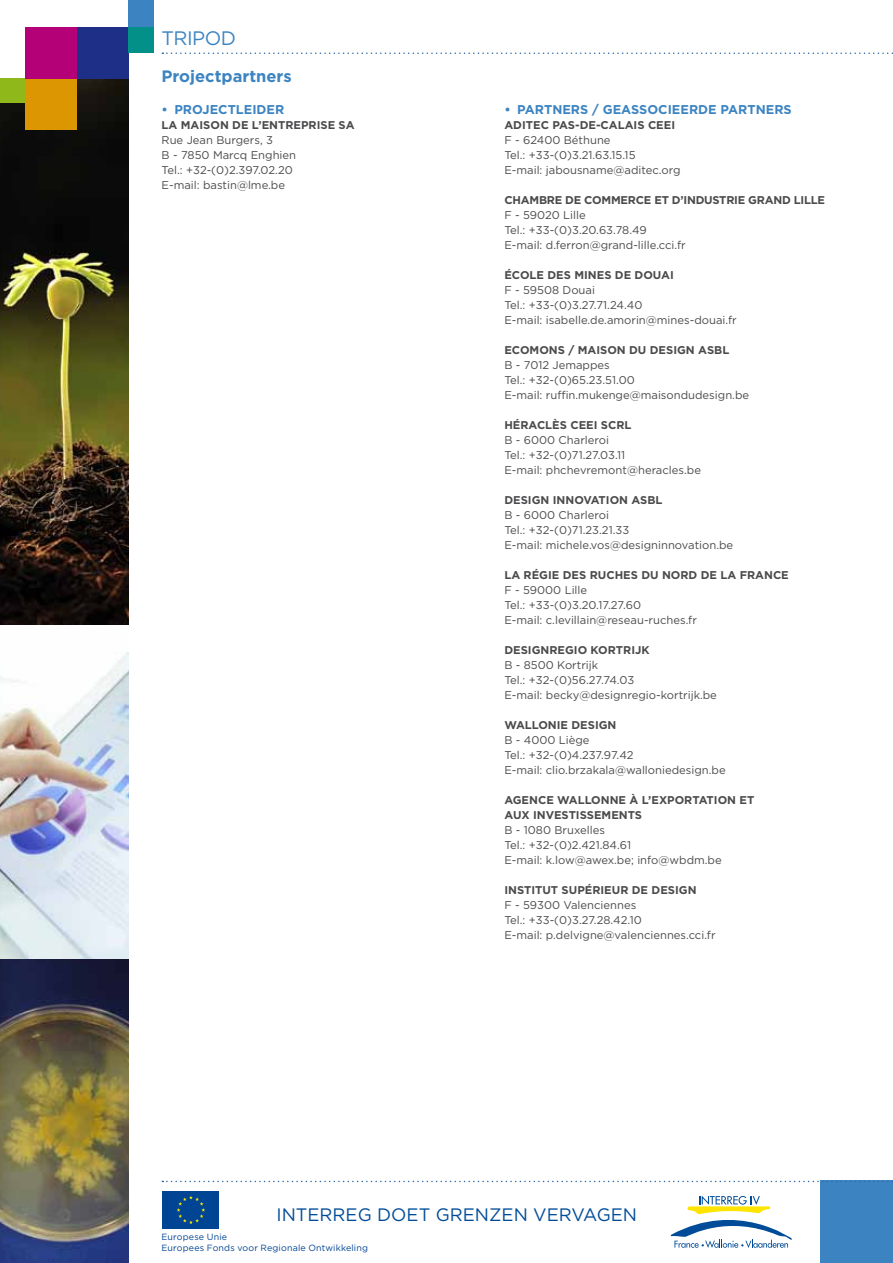
<style>
.page{position:relative;width:893px;height:1263px;background:#fff}
.page>*{position:absolute;margin:0;border:0;box-sizing:border-box;transform-origin:0 0}
.t1{font:19.5px "Gotham";letter-spacing:-.03em;color:#3c84c1}
.t2{font:18px "Gotham";color:#004c98}
.t3{font:700 16.5px "Gotham";color:#3c84c1}
.t4{font:700 12.75px "Gotham";color:#3c84c1}
.t5{font:11.25px/15px "Gotham";color:#4b4b4d}
.t6{font:700 11.25px "Gotham";color:#4b4b4d}
.t7{font:700 11.25px "Gotham";letter-spacing:-.02em;color:#4b4b4d}
.t8{font:9px/10.8px "Gotham";letter-spacing:.02em;color:#004494}
</style>
<div class="page">
<img style="left:0;top:78px;width:128px;height:547px">
<img style="left:0;top:652px;width:128px;height:611px">
<div style="left:0;top:78px;width:26px;height:25px;background:#8fb91a"></div>
<div style="left:26px;top:78px;width:51px;height:52px;background:#dc9601"></div>
<div style="left:26px;top:27px;width:51px;height:51px;background:#b40178"></div>
<div style="left:77px;top:27px;width:51px;height:51px;background:#1d2f86"></div>
<div style="left:128px;top:0;width:26px;height:27px;background:#3c84c1"></div>
<div style="left:128px;top:27px;width:26px;height:26px;background:#029089"></div>
<div style="left:821px;top:1181px;width:72px;height:82px;background:#3c84c1"></div>
<svg style="left:162px;top:1191px;width:1px;height:38px"></svg>
<div style="left:163px;top:1191px;width:56px;height:38px;background:#004494"></div>
<svg style="left:177px;top:1196px;width:28px;height:28px"></svg>
<svg style="left:670px;top:1196px;width:122px;height:52px"></svg>
<svg style="left:162px;top:53px;width:731px;height:1px"></svg>
<svg style="left:162px;top:1181px;width:731px;height:1px"></svg>
<h1 class="t1" style="left:162px;top:25px;width:76px">TRIPOD</h1>
<h3 class="t3" style="left:162px;top:65px;width:132px">PROJECTPARTNERS</h3>
<p class="t4" style="left:162px;top:101px;width:120px">• PROJECTLEIDER</p>
<p class="t6" style="left:162px;top:118px;width:194px">LA MAISON DE L’ENTREPRISE SA</p>
<p class="t5" style="left:162px;top:132px;width:136px">Rue Jean Burgers, 3<br>B - 7850 Marcq Enghien<br>Tel.: +32-(0)2.397.02.20<br>E-mail: bastin@lme.be</p>
<p class="t4" style="left:504px;top:101px;width:289px">• PARTNERS / GEASSOCI EERDE PARTNERS</p>
<p class="t6" style="left:504px;top:118px;width:9px">ADIT</p>
<p class="t6" style="left:533px;top:118px;width:124px">EC PAS-DE-CALAIS CEE</p>
<p class="t6" style="left:671px;top:118px;width:5px">I</p>
<p class="t5" style="left:504px;top:132px;width:178px">F - 62400 Béthune<br>Tel.: +33-(0)3.21.63.15.15<br>E-mail: jabousname@aditec.org</p>
<p class="t6" style="left:504px;top:192px;width:35px">CHAMBR</p>
<p class="t6" style="left:555px;top:192px;width:40px">E DE COMM</p>
<p class="t7" style="left:621px;top:192px;width:206px">ERCE ET D’INDUSTRI E GRAND LI LLE</p>
<p class="t5" style="left:504px;top:207px;width:183px">F - 59020 Lille<br>Tel.: +33-(0)3.20.63.78.49<br>E-mail: d.ferron@grand-lille.cci.fr</p>
<p class="t6" style="left:504px;top:267px;width:169px">ÉCOLE DES MI NES DE DOUAI</p>
<p class="t5" style="left:504px;top:282px;width:234px">F - 59508 Douai<br>Tel.: +33-(0)3.27.71.24.40<br>E-mail: isabelle.de.amorin@mines-douai.fr</p>
<p class="t6" style="left:504px;top:342px;width:26px">ECOMO</p>
<p class="t6" style="left:549px;top:342px;width:182px">NS / MAISON DU DESIGN ASBL</p>
<p class="t5" style="left:504px;top:357px;width:246px">B - 7012 Jemappes<br>Tel.: +32-(0)65.23.51.00<br>E-mail: ruffin.mukenge@maisondudesign.be</p>
<p class="t6" style="left:504px;top:417px;width:75px">H ÉRACLÈS CEE</p>
<p class="t6" style="left:594px;top:417px;width:39px">I SCRL</p>
<p class="t5" style="left:504px;top:432px;width:198px">B - 6000 Charleroi<br>Tel.: +32-(0)71.27.03.11<br>E-mail: phchevremont@heracles.be</p>
<p class="t6" style="left:504px;top:492px;width:102px">DESIGN INNOVATIO</p>
<p class="t6" style="left:619px;top:492px;width:45px">N ASBL</p>
<p class="t5" style="left:504px;top:507px;width:230px">B - 6000 Charleroi<br>Tel.: +32-(0)71.23.21.33<br>E-mail: michele.vos@designinnovation.be</p>
<p class="t6" style="left:504px;top:567px;width:168px">LA RÉGI E DES RUCHES DU NORD</p>
<p class="t6" style="left:701px;top:567px;width:90px">DE LA FRANCE</p>
<p class="t5" style="left:504px;top:582px;width:194px">F - 59000 Lille<br>Tel.: +33-(0)3.20.17.27.60<br>E-mail: c.levillain@reseau-ruches.fr</p>
<p class="t6" style="left:504px;top:642px;width:102px">DESIGNREGIO KORTRI</p>
<p class="t6" style="left:635px;top:642px;width:15px">JK</p>
<p class="t5" style="left:504px;top:657px;width:214px">B - 8500 Kortrijk<br>Tel.: +32-(0)56.27.74.03<br>E-mail: becky@designregio-kortrijk.be</p>
<p class="t6" style="left:504px;top:717px;width:114px">WALLONI E DESIGN</p>
<p class="t5" style="left:504px;top:732px;width:223px">B - 4000 Liège<br>Tel.: +32-(0)4.237.97.42<br>E-mail: clio.brzakala@walloniedesign.be</p>
<p class="t6" style="left:504px;top:792px;width:172px">AGENCE WALLONNE À L’EXPORT</p>
<p class="t6" style="left:699px;top:792px;width:16px">ATIO</p>
<p class="t6" style="left:727px;top:792px;width:26px">N ET</p>
<p class="t6" style="left:504px;top:807px;width:139px">AUX INVESTISSEM ENTS</p>
<p class="t5" style="left:504px;top:822px;width:219px">B - 1080 Bruxelles<br>Tel.: +32-(0)2.421.84.61<br>E-mail: k.low@awex.be; info@wbdm.be</p>
<p class="t6" style="left:504px;top:882px;width:194px">INSTITUT SUPÉRI EUR DE DESIGN</p>
<p class="t5" style="left:504px;top:897px;width:213px">F - 59300 Valenciennes<br>Tel.: +33-(0)3.27.28.42.10<br>E-mail: p.delvigne@valenciennes.cci.fr</p>
<h2 class="t2" style="left:276px;top:1203px;width:44px">Interre</h2>
<h2 class="t2" style="left:358px;top:1203px;width:281px">g doet grenzen vervagen</h2>
<p class="t8" style="left:162px;top:1231px;width:208px">Europese Unie<br>Europees Fonds voor Regionale Ontwikkeling</p>
</div>
